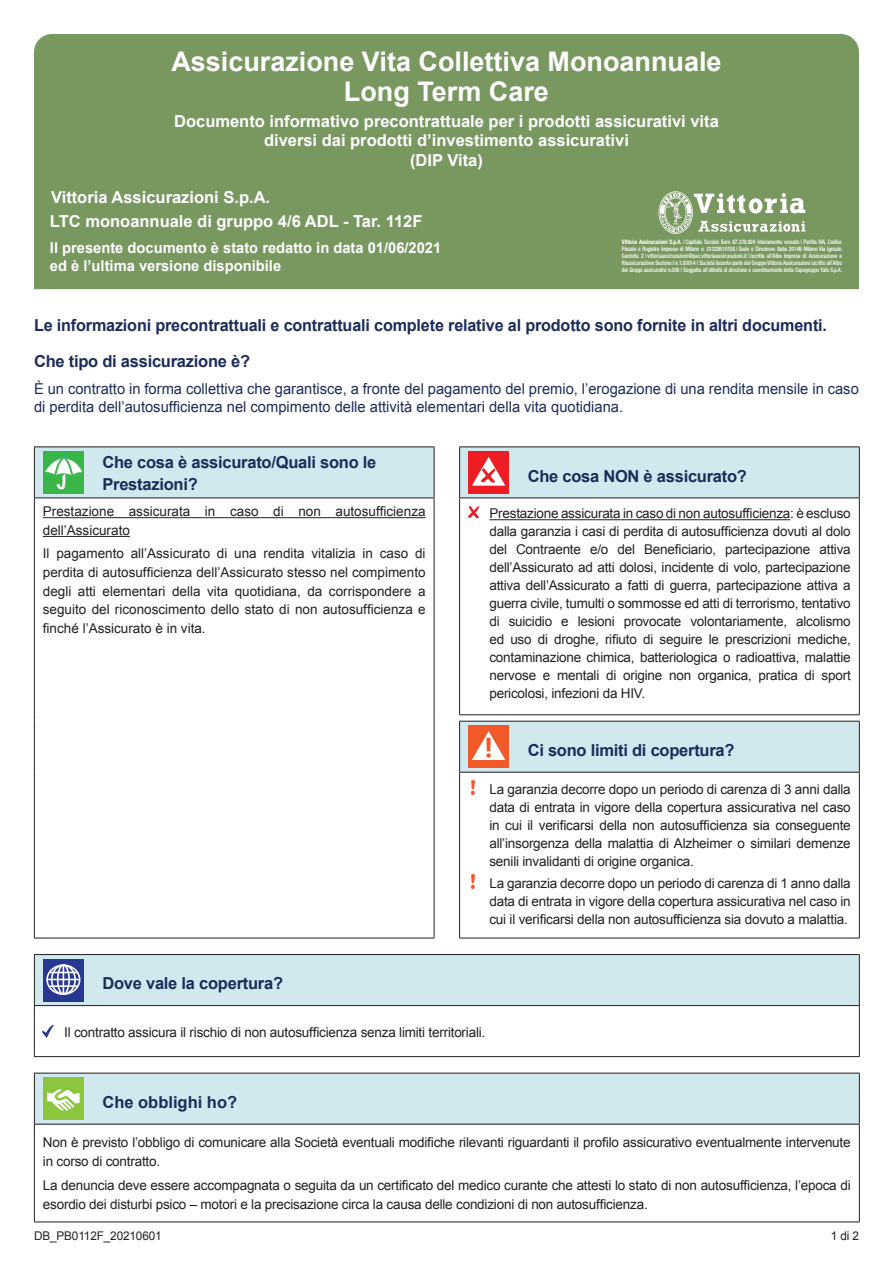
<style>
.page{position:relative;width:893px;height:1263px;background:#fff}
.page>*{position:absolute;margin:0;border:0;box-sizing:border-box;transform-origin:0 0}
.t1{font:700 27px/30px "Arial";color:#fff;text-align:center}
.t2{font:700 16.5px/22.5px "Arial";letter-spacing:-.015em;color:#1c2c59}
.t3{font:700 16.5px/19.5px "Arial";color:#fff;text-align:center}
.t4{font:15px/18px "Arial";color:#1c2c59}
.t5{font:700 15px/18px "Arial";color:#fff}
.t6{font:13.5px/18px "Arial";letter-spacing:-.015em;color:#231f20;text-align:justify}
.t7{font:12px "Arial";letter-spacing:-.01em;color:#231f20}
.t8{font:500 condensed 6.15px/7.1px "Helvetica Neue";letter-spacing:-.02em;color:#fff;text-align:justify;scale:.94 1}
.s1{font-family:"Helvetica Neue LT Std";font-weight:700}
</style>
<div class="page">
<svg style="left:35px;top:447px;width:824px;height:325px"></svg>
<hr style="left:34px;top:446px;width:400px;height:1px;background:#231f20">
<hr style="left:34px;top:447px;width:1px;height:50px;background:#231f20">
<hr style="left:434px;top:447px;width:1px;height:50px;background:#231f20">
<hr style="left:459px;top:446px;width:401px;height:1px;background:#231f20">
<hr style="left:459px;top:447px;width:1px;height:50px;background:#231f20">
<hr style="left:859px;top:447px;width:1px;height:50px;background:#231f20">
<hr style="left:34px;top:497px;width:400px;height:1px;background:#231f20">
<hr style="left:34px;top:498px;width:1px;height:217px;background:#231f20">
<hr style="left:434px;top:498px;width:1px;height:217px;background:#231f20">
<hr style="left:459px;top:497px;width:401px;height:1px;background:#231f20">
<hr style="left:459px;top:498px;width:1px;height:216px;background:#231f20">
<hr style="left:859px;top:498px;width:1px;height:216px;background:#231f20">
<hr style="left:459px;top:714px;width:401px;height:1px;background:#231f20">
<hr style="left:34px;top:721px;width:1px;height:51px;background:#231f20">
<hr style="left:434px;top:721px;width:1px;height:51px;background:#231f20">
<hr style="left:459px;top:721px;width:401px;height:1px;background:#231f20">
<hr style="left:459px;top:721px;width:1px;height:51px;background:#231f20">
<hr style="left:859px;top:721px;width:1px;height:51px;background:#231f20">
<hr style="left:34px;top:772px;width:1px;height:166px;background:#231f20">
<hr style="left:434px;top:772px;width:1px;height:166px;background:#231f20">
<hr style="left:459px;top:772px;width:401px;height:1px;background:#231f20">
<hr style="left:459px;top:772px;width:1px;height:166px;background:#231f20">
<hr style="left:859px;top:772px;width:1px;height:166px;background:#231f20">
<hr style="left:34px;top:938px;width:400px;height:1px;background:#231f20">
<hr style="left:459px;top:938px;width:401px;height:1px;background:#231f20">
<div style="left:43px;top:451px;width:41px;height:42px;background:#3ab54a"></div>
<svg style="left:45px;top:454px;width:37px;height:35px"></svg>
<div style="left:468px;top:451px;width:41px;height:43px;background:#ee1d23"></div>
<svg style="left:472px;top:457px;width:33px;height:29px"></svg>
<hr style="left:43px;top:517px;width:383px;height:1px;background:#231f20">
<hr style="left:43px;top:536px;width:87px;height:1px;background:#231f20">
<hr style="left:489px;top:519px;width:301px;height:1px;background:#231f20">
<svg style="left:468px;top:506px;width:11px;height:11px"></svg>
<div style="left:468px;top:725px;width:41px;height:43px;background:#f15929"></div>
<svg style="left:472px;top:731px;width:33px;height:29px"></svg>
<svg style="left:471px;top:781px;width:4px;height:13px"></svg>
<svg style="left:471px;top:875px;width:4px;height:13px"></svg>
<div style="left:34px;top:954px;width:825px;height:51px;background:#d0e8ee"></div>
<hr style="left:34px;top:954px;width:826px;height:1px;background:#231f20">
<hr style="left:34px;top:955px;width:1px;height:50px;background:#231f20">
<hr style="left:859px;top:955px;width:1px;height:50px;background:#231f20">
<hr style="left:34px;top:1005px;width:826px;height:1px;background:#231f20">
<hr style="left:34px;top:1006px;width:1px;height:50px;background:#231f20">
<hr style="left:859px;top:1006px;width:1px;height:50px;background:#231f20">
<hr style="left:34px;top:1056px;width:826px;height:1px;background:#231f20">
<svg style="left:43px;top:959px;width:41px;height:42px"></svg>
<div style="left:46px;top:964px;width:34px;height:31px;border:2px solid #fff;border-radius:50%"></div>
<div style="left:51px;top:964px;width:25px;height:31px;border:2px solid #fff;border-radius:50%"></div>
<div style="left:57px;top:964px;width:13px;height:31px;border:2px solid #fff;border-radius:50%"></div>
<hr style="left:63px;top:965px;width:1px;height:30px;background:#fff">
<svg style="left:49px;top:972px;width:29px;height:1px"></svg>
<hr style="left:49px;top:985px;width:29px;height:2px;background:#fff">
<hr style="left:47px;top:979px;width:33px;height:1px;background:#fff">
<svg style="left:43px;top:1025px;width:11px;height:12px"></svg>
<div style="left:34px;top:1073px;width:825px;height:51px;background:#d0e8ee"></div>
<hr style="left:34px;top:1073px;width:826px;height:1px;background:#231f20">
<hr style="left:34px;top:1073px;width:1px;height:51px;background:#231f20">
<hr style="left:859px;top:1073px;width:1px;height:51px;background:#231f20">
<hr style="left:34px;top:1124px;width:826px;height:1px;background:#231f20">
<hr style="left:34px;top:1124px;width:1px;height:97px;background:#231f20">
<hr style="left:859px;top:1124px;width:1px;height:97px;background:#231f20">
<hr style="left:34px;top:1221px;width:826px;height:1px;background:#231f20">
<div style="left:43px;top:1077px;width:41px;height:43px;background:#8bc63e"></div>
<svg style="left:47px;top:1089px;width:33px;height:22px"></svg>
<div style="left:34px;top:34px;width:825px;height:255px;background:#789860"></div>
<svg style="left:658px;top:191px;width:147px;height:43px"></svg>
<h1 class="t1" style="left:171px;top:47px;width:552px">Assicurazione Vita Collettiva Monoannuale<br>Long Term Care</h1>
<p class="t3" style="left:174px;top:112px;width:546px">Documento informativo precontrattuale per i prodotti assicurativi vita diversi dai prodotti d’investimento assicurativi<br>(DIP Vita)</p>
<p class="t3" style="left:50px;top:186px;width:374px;line-height:23.4px;text-align:left">Vittoria Assicurazioni S.p.A.<br>LTC monoannuale di gruppo 4/6 ADL - Tar. 112F</p>
<p class="t5" style="left:50px;top:239px;width:393px">Il presente documento è stato redatto in data 01/06/2021 ed è l’ultima versione disponibile</p>
<p class="t8" style="left:622px;top:238px;width:236px"><span class="s1">Vittoria Assicurazioni S.p.A.</span> | Capitale Sociale Euro 67.378.924 interamente versato | Partita IVA, Codice Fiscale e Registro Imprese di Milano n. 01329510158 | Sede e Direzione: Italia 20149 Milano Via Ignazio Gardella 2 | vittoriaassicurazioni@pec.vittoriaassicurazioni.it | Iscritta all’Albo Imprese di Assicurazione e Riassicurazione Sezione I n.1.00014 | Società facente parte del Gruppo Vittoria Assicurazioni iscritto all’Albo dei Gruppi assicurativi n.008 | Soggetta all’attività di direzione e coordinamento della Capogruppo Yafa S.p.A.</p>
<p class="t2" style="left:34px;top:314px;width:794px">Le informazioni precontrattuali e contrattuali complete relative al prodotto sono fornite in altri documenti.</p>
<p class="t2" style="left:34px;top:351px;width:218px">Che tipo di assicurazione è?</p>
<p class="t4" style="left:34px;top:380px;width:826px">È un contratto in forma collettiva che garantisce, a fronte del pagamento del premio, l’erogazione di una rendita mensile in caso di perdita dell’autosufficienza nel compimento delle attività elementari della vita quotidiana.</p>
<p class="t2" style="left:102px;top:451px;width:276px">Che cosa è assicurato/Quali sono le<br>Prestazioni?</p>
<p class="t6" style="left:43px;top:502px;width:384px;line-height:18.8px">Prestazione assicurata in caso di non autosufficienza dell’Assicurato</p>
<p class="t6" style="left:43px;top:544px;width:384px;line-height:18.8px">Il pagamento all’Assicurato di una rendita vitalizia in caso di perdita di autosufficienza dell’Assicurato stesso nel compimento degli atti elementari della vita quotidiana, da corrispondere a seguito del riconoscimento dello stato di non autosufficienza e finché l’Assicurato è in vita.</p>
<p class="t2" style="left:528px;top:465px;width:221px">Che cosa NON è assicurato?</p>
<p class="t6" style="left:489px;top:505px;width:363px">Prestazione assicurata in caso di non autosufficienza: è escluso dalla garanzia i casi di perdita di autosufficienza dovuti al dolo del Contraente e/o del Beneficiario, partecipazione attiva dell’Assicurato ad atti dolosi, incidente di volo, partecipazione attiva dell’Assicurato a fatti di guerra, partecipazione attiva a guerra civile, tumulti o sommosse ed atti di terrorismo, tentativo di suicidio e lesioni provocate volontariamente, alcolismo ed uso di droghe, rifiuto di seguire le prescrizioni mediche, contaminazione chimica, batteriologica o radioattiva, malattie nervose e mentali di origine non organica, pratica di sport pericolosi, infezioni da HIV.</p>
<p class="t2" style="left:528px;top:739px;width:208px">Ci sono limiti di copertura?</p>
<p class="t6" style="left:489px;top:780px;width:363px">La garanzia decorre dopo un periodo di carenza di 3 anni dalla data di entrata in vigore della copertura assicurativa nel caso in cui il verificarsi della non autosufficienza sia conseguente all’insorgenza della malattia di Alzheimer o similari demenze senili invalidanti di origine organica.</p>
<p class="t6" style="left:489px;top:875px;width:363px">La garanzia decorre dopo un periodo di carenza di 1 anno dalla data di entrata in vigore della copertura assicurativa nel caso in cui il verificarsi della non autosufficienza sia dovuto a malattia.</p>
<p class="t2" style="left:102px;top:973px;width:182px">Dove vale la copertura?</p>
<p class="t6" style="left:64px;top:1023px;width:423px">Il contratto assicura il rischio di non autosufficienza senza limiti territoriali.</p>
<p class="t2" style="left:102px;top:1091px;width:136px">Che obblighi ho?</p>
<p class="t6" style="left:43px;top:1132px;width:809px;line-height:19.5px">Non è previsto l’obbligo di comunicare alla Società eventuali modifiche rilevanti riguardanti il profilo assicurativo eventualmente intervenute in corso di contratto.</p>
<p class="t6" style="left:43px;top:1175px;width:809px;line-height:19.5px">La denuncia deve essere accompagnata o seguita da un certificato del medico curante che attesti lo stato di non autosufficienza, l’epoca di esordio dei disturbi psico – motori e la precisazione circa la causa delle condizioni di non autosufficienza.</p>
<p class="t7" style="left:34px;top:1228px;width:129px">DB_PB0112F_20210601</p>
<p class="t7" style="left:831px;top:1228px;width:30px">1 di 2</p>
</div>
